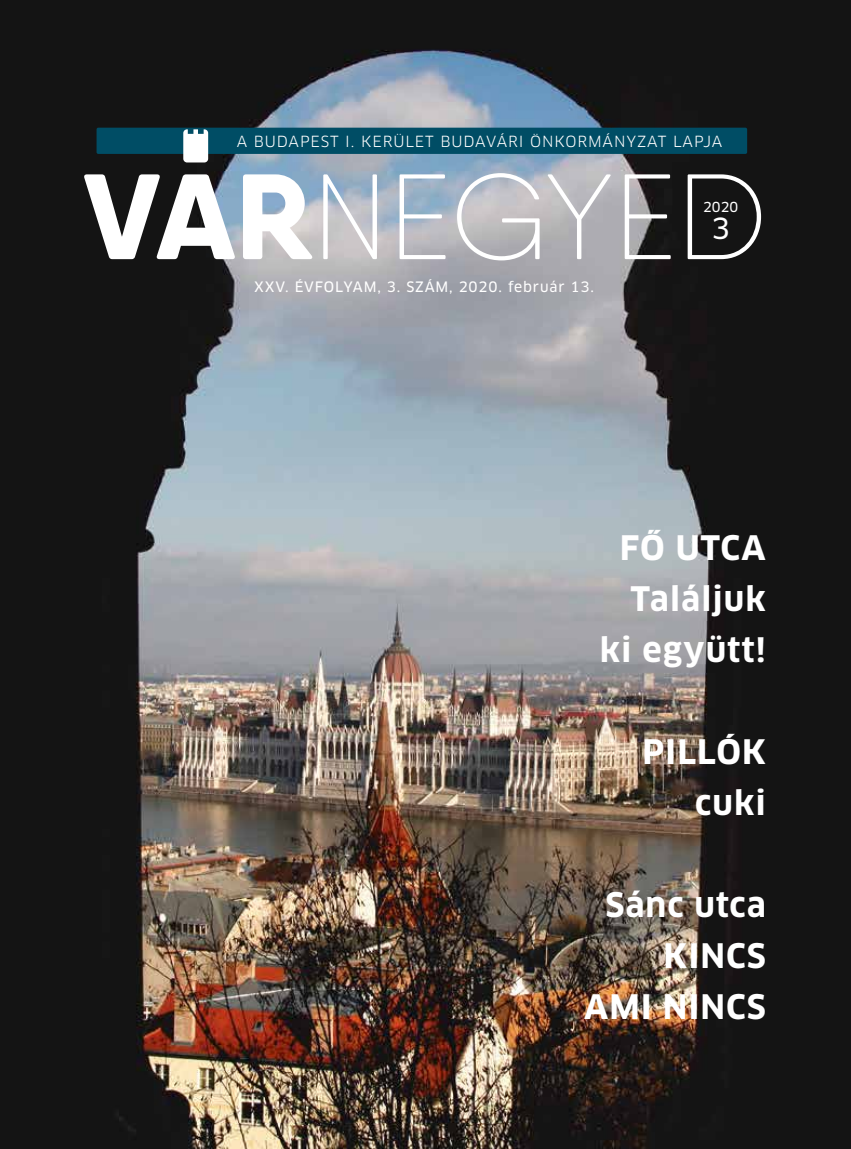
<style>
.page{position:relative;width:851px;height:1149px;background:#fff}
.page>*{position:absolute;margin:0;border:0;box-sizing:border-box;transform-origin:0 0}
.t1{font:700 33px/51px "Clan Pro";letter-spacing:.03em;color:#fff;text-align:right}
.t2{font:28.5px "Clan Pro News";color:#fff}
.t3{font:15px "Clan Pro";letter-spacing:.06em;color:#fff}
.t4{font:14.1px "Clan Pro News";letter-spacing:.06em;color:#fff}
.t5{font:13.5px "Clan Pro News";color:#fff}
</style>
<div class="page">
<img style="left:0;top:0;width:850px;height:1148px">
<div style="left:96px;top:128px;width:651px;height:26px;background:#004d65;border-radius:2px"></div>
<svg style="left:84px;top:174px;width:151px;height:85px"></svg>
<svg style="left:243px;top:174px;width:70px;height:85px"></svg>
<svg style="left:323px;top:174px;width:54px;height:85px"></svg>
<svg style="left:399px;top:174px;width:46px;height:85px"></svg>
<svg style="left:457px;top:173px;width:82px;height:87px"></svg>
<svg style="left:547px;top:174px;width:64px;height:85px;background:#bcbbbf"></svg>
<svg style="left:624px;top:174px;width:46px;height:85px"></svg>
<svg style="left:687px;top:174px;width:74px;height:85px"></svg>
<svg style="left:183px;top:129px;width:25px;height:33px"></svg>
<p class="t3" style="left:237px;top:132px;width:487px">A BUDAPEST I. KERÜLET BUDAVÁRI ÖNKORMÁNYZAT LAPJA</p>
<p class="t4" style="left:254px;top:278px;width:341px">XXV. ÉVFOLYAM, 3. SZÁM, 2020. február 13.</p>
<p class="t5" style="left:703px;top:198px;width:37px">2020</p>
<p class="t2" style="left:711px;top:211px;width:20px">3</p>
<p class="t1" style="left:599px;top:522px;width:167px">FŐ UTCA<br>Találjuk ki együtt!</p>
<p class="t1" style="left:642px;top:726px;width:125px">PILLÓK cuki</p>
<p class="t1" style="left:584px;top:879px;width:183px">Sánc utca<br>KINCS<br>AMI NINCS</p>
</div>
